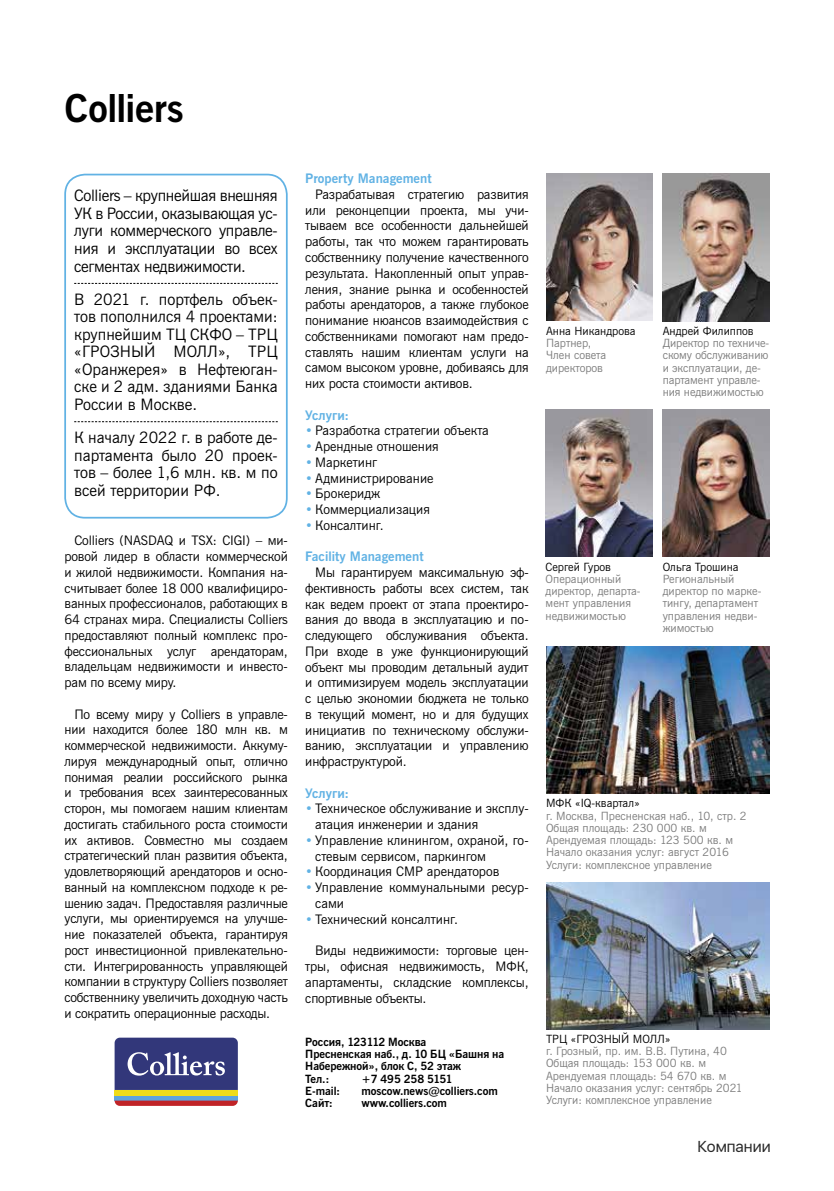
<style>
.page{position:relative;width:834px;height:1191px;background:#fff}
.page>*{position:absolute;margin:0;border:0;box-sizing:border-box;transform-origin:0 0}
.t1{font:38.5px "News Gothic C Bd BT";letter-spacing:-.01em;color:#000}
.t2{font:15.75px/17.5px "News Gothic CBT";color:#000;text-align:justify}
.t3{font:15.75px "SFUI Display";color:#292929}
.t4{font:13.12px/15.8px "News Gothic CBT";color:#000;text-align:justify}
.t5{font:13.12px "News Gothic C Bd BT";color:#61b2e4}
.t6{font:11.38px/12.2px "News Gothic CBT";color:#7c7c7c}
.t7{font:11.38px/12.2px "News Gothic C Bd BT";letter-spacing:-.005em;color:#000}
.t8{font:11.38px "News Gothic CBT";color:#000}
.s1{color:#61b2e4}
</style>
<div class="page">
<img style="left:546px;top:646px;width:223px;height:147px">
<img style="left:546px;top:882px;width:223px;height:147px">
<img style="left:546px;top:174px;width:106px;height:147px">
<img style="left:545px;top:409px;width:107px;height:147px">
<img style="left:662px;top:174px;width:107px;height:147px">
<div style="left:115px;top:1095px;width:123px;height:5px;background:#5ea4de"></div>
<div style="left:115px;top:1090px;width:123px;height:5px;background:#efdc1b"></div>
<svg style="left:115px;top:1100px;width:123px;height:5px"></svg>
<svg style="left:115px;top:1037px;width:123px;height:53px"></svg>
<svg style="left:74px;top:283px;width:204px;height:1px"></svg>
<svg style="left:74px;top:421px;width:204px;height:1px"></svg>
<div style="left:64px;top:174px;width:223px;height:344px;border:2px solid #61b2e4;border-radius:20px"></div>
<img style="left:662px;top:409px;width:107px;height:148px">
<h1 class="t1" style="left:64px;top:85px;width:121px">Colliers</h1>
<p class="t2" style="left:74px;top:187px;width:205px">Colliers – крупнейшая внешняя УК в России, оказывающая ус&shy;луги коммерческого управле&shy;ния и эксплуатации во всех сегментах недвижимости.</p>
<p class="t2" style="left:74px;top:290px;width:205px">В 2021 г. портфель объек&shy;тов пополнился 4 проектами: крупнейшим ТЦ СКФО – ТРЦ «ГРОЗНЫЙ МОЛЛ», ТРЦ «Оранжерея» в Нефтеюган&shy;ске и 2 адм. зданиями Банка России в Москве.</p>
<p class="t2" style="left:74px;top:428px;width:205px">К началу 2022 г. в работе де&shy;партамента было 20 проек&shy;тов – более 1,6 млн. кв. м по всей территории РФ.</p>
<p class="t4" style="left:64px;top:532px;width:225px;text-indent:10px">Colliers (NASDAQ и TSX: CIGI) – ми&shy;ровой лидер в области коммерческой и жилой недвижимости. Компания на&shy;считывает более 18 000 квалифициро&shy;ванных профессионалов, работающих в 64 странах мира. Специалисты Colliers предоставляют полный комплекс про&shy;фессиональных услуг арендаторам, владельцам недвижимости и инвесто&shy;рам по всему миру.</p>
<p class="t4" style="left:64px;top:706px;width:225px;text-indent:10px">По всему миру у Colliers в управле&shy;нии находится более 180 млн кв. м коммерческой недвижимости. Аккуму&shy;лируя международный опыт, отлично понимая реалии российского рынка и требования всех заинтересованных сторон, мы помогаем нашим клиентам достигать стабильного роста стоимости их активов. Совместно мы создаем стратегический план развития объекта, удовлетворяющий арендаторов и осно&shy;ванный на комплексном подходе к ре&shy;шению задач. Предоставляя различные услуги, мы ориентируемся на улучше&shy;ние показателей объекта, гарантируя рост инвестиционной привлекательно&shy;сти. Интегрированность управляющей компании в структуру Colliers позволяет собственнику увеличить доходную часть и сократить операционные расходы.</p>
<p class="t5" style="left:305px;top:171px;width:128px">Property Management</p>
<p class="t4" style="left:305px;top:186px;width:225px;text-indent:10px">Разрабатывая стратегию развития или реконцепции проекта, мы учи&shy;тываем все особенности дальнейшей работы, так что можем гарантировать собственнику получение качественного результата. Накопленный опыт управ&shy;ления, знание рынка и особенностей работы арендаторов, а также глубокое понимание нюансов взаимодействия с собственниками помогают нам предо&shy;ставлять нашим клиентам услуги на самом высоком уровне, добиваясь для них роста стоимости активов.</p>
<p class="t5" style="left:305px;top:407px;width:45px">Услуги:</p>
<p class="t4" style="left:305px;top:423px;width:185px"><span class="s1">•</span> Разработка стратегии объекта</p>
<p class="t4" style="left:305px;top:438px;width:135px"><span class="s1">•</span> Арендные отношения</p>
<p class="t4" style="left:305px;top:454px;width:73px"><span class="s1">•</span> Маркетинг</p>
<p class="t4" style="left:305px;top:470px;width:130px"><span class="s1">•</span> Администрирование</p>
<p class="t4" style="left:305px;top:486px;width:76px"><span class="s1">•</span> Брокеридж</p>
<p class="t4" style="left:305px;top:501px;width:126px"><span class="s1">•</span> Коммерциализация</p>
<p class="t4" style="left:305px;top:517px;width:80px"><span class="s1">•</span> Консалтинг.</p>
<p class="t5" style="left:305px;top:549px;width:120px">Facility Management</p>
<p class="t4" style="left:305px;top:564px;width:225px;text-indent:10px">Мы гарантируем максимальную эф&shy;фективность работы всех систем, так как ведем проект от этапа проектиро&shy;вания до ввода в эксплуатацию и по&shy;следующего обслуживания объекта.<br>При входе в уже функционирующий объект мы проводим детальный аудит и оптимизируем модель эксплуатации с целью экономии бюджета не только в текущий момент, но и для будущих инициатив по техническому обслужи&shy;ванию, эксплуатации и управлению инфраструктурой.</p>
<p class="t5" style="left:305px;top:785px;width:45px">Услуги:</p>
<p class="t4" style="left:315px;top:801px;width:215px;text-indent:-10px"><span class="s1">•</span> Техническое обслуживание и эксплу&shy;атация инженерии и здания</p>
<p class="t4" style="left:315px;top:832px;width:215px;text-indent:-10px"><span class="s1">•</span> Управление клинингом, охраной, го&shy;стевым сервисом, паркингом</p>
<p class="t4" style="left:305px;top:864px;width:195px"><span class="s1">•</span> Координация CMP арендаторов</p>
<p class="t4" style="left:315px;top:879px;width:215px;text-indent:-10px"><span class="s1">•</span> Управление коммунальными ресур&shy;сами</p>
<p class="t4" style="left:305px;top:911px;width:154px"><span class="s1">•</span> Технический консалтинг.</p>
<p class="t4" style="left:305px;top:942px;width:225px;text-indent:10px">Виды недвижимости: торговые цен&shy;тры, офисная недвижимость, МФК, апартаменты, складские комплексы, спортивные объекты.</p>
<p class="t7" style="left:305px;top:1035px;width:200px">Россия, 123112 Москва<br>Пресненская наб., д. 10 БЦ «Башня на<br>Набережной», блок С, 52 этаж<br>Тел.:</p>
<p class="t7" style="left:361px;top:1072px;width:93px">+7 495 258 5151</p>
<p class="t7" style="left:305px;top:1084px;width:36px">E-mail:</p>
<p class="t7" style="left:361px;top:1084px;width:138px">moscow.news@colliers.com</p>
<p class="t7" style="left:305px;top:1096px;width:29px">Сайт:</p>
<p class="t7" style="left:361px;top:1096px;width:87px">www.colliers.com</p>
<p class="t8" style="left:546px;top:324px;width:91px">Анна Никандрова</p>
<p class="t6" style="left:546px;top:337px;width:62px">Партнер,<br>Член совета директоров</p>
<p class="t8" style="left:662px;top:324px;width:92px">Андрей Филиппов</p>
<p class="t6" style="left:662px;top:337px;width:108px">Директор по техниче&shy;скому обслуживанию и эксплуатации, де&shy;партамент управле&shy;ния недвижимостью</p>
<p class="t8" style="left:545px;top:559px;width:67px">Сергей Гуров</p>
<p class="t6" style="left:545px;top:572px;width:96px">Операционный директор, департа&shy;мент управления недвижимостью</p>
<p class="t8" style="left:662px;top:560px;width:77px">Ольга Трошина</p>
<p class="t6" style="left:662px;top:572px;width:100px">Региональный директор по марке&shy;тингу, департамент управления недви&shy;жимостью</p>
<p class="t8" style="left:546px;top:796px;width:95px">МФК «IQ-квартал»</p>
<p class="t6" style="left:546px;top:809px;width:202px">г. Москва, Пресненская наб., 10, стр. 2<br>Общая площадь: 230 000 кв. м Арендуемая площадь: 123 500 кв. м Начало оказания услуг: август 2016<br>Услуги: комплексное управление</p>
<p class="t8" style="left:546px;top:1032px;width:126px">ТРЦ «ГРОЗНЫЙ МОЛЛ»</p>
<p class="t6" style="left:546px;top:1045px;width:198px">г. Грозный, пр. им. В.В. Путина, 40<br>Общая площадь: 153 000 кв. м<br>Арендуемая площадь: 54 670 кв. м<br>Начало оказания услуг: сентябрь 2021<br>Услуги: комплексное управление</p>
<p class="t3" style="left:697px;top:1135px;width:75px">Компании</p>
</div>
